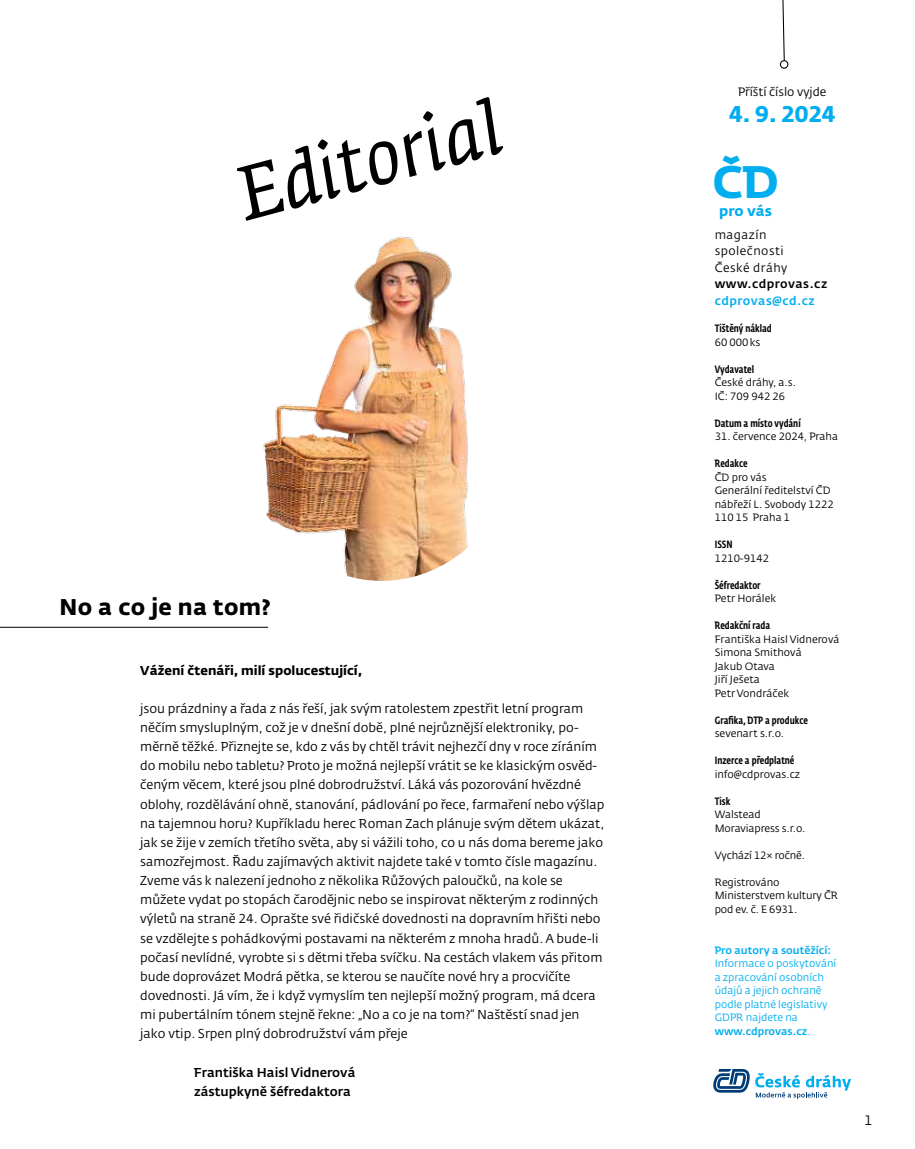
<style>
.page{position:relative;width:915px;height:1149px;background:#fff}
.page>*{position:absolute;margin:0;border:0;box-sizing:border-box;transform-origin:0 0}
.t1{font:italic 75px "Fedra Serif A Pro";color:#000}
.t2{font:700 45px "CD Fedra";color:#00aeef}
.t3{font:700 22.5px "CD Fedra";letter-spacing:.01em;color:#000}
.t4{font:700 22.5px "CD Fedra";color:#00aeef}
.t5{font:700 14.25px "CD Fedra";color:#00aeef}
.t6{font:13.5px "CD Fedra";color:#000}
.t7{font:12.75px/19.2px "CD Fedra";color:#000}
.t8{font:500 12.75px/19.2px "CD Fedra";color:#000}
.t9{font:700 12.75px "CD Fedra";color:#000}
.t10{font:12px/16.5px "CD Fedra";letter-spacing:.04em;color:#000}
.t11{font:12px "CD Fedra";color:#000}
.t12{font:10.5px/13.5px "CD Fedra";color:#000}
.t13{font:10.5px/13.5px "CD Fedra";color:#00aeef}
.t14{font:500 10.5px/13.5px "CD Fedra Cond Pro";color:#000}
.s1{font-weight:500}
.s2{font-weight:500;color:#00aeef}
.s3{font-family:"CD Fedra";font-weight:400}
.s4{font-family:"CD Fedra Cond Pro";font-weight:500}
</style>
<div class="page">
<hr style="left:0;top:626px;width:268px;height:1px;background:#000">
<svg style="left:713px;top:1069px;width:36px;height:23px"></svg>
<svg style="left:755px;top:1073px;width:95px;height:25px"></svg>
<svg style="left:782px;top:0;width:3px;height:60px"></svg>
<div style="left:779px;top:60px;width:9px;height:9px;border:1px solid #000;border-radius:50%"></div>
<img style="left:263px;top:236px;width:206px;height:344px">
<p class="t1" style="left:227px;top:153px;width:273px;rotate:-15deg">Editorial</p>
<p class="t3" style="left:60px;top:592px;width:212px">No a co je na tom?</p>
<p class="t9" style="left:140px;top:661px;width:223px">Vážení čtenáři, milí spolucestující,</p>
<p class="t7" style="left:140px;top:698px;width:465px">jsou prázdniny a řada z nás řeší, jak svým ratolestem zpestřit letní program něčím smysluplným, což je v dnešní době, plné nejrůznější elektroniky, po&shy;měrně těžké. Přiznejte se, kdo z vás by chtěl trávit nejhezčí dny v roce zíráním do mobilu nebo tabletu? Proto je možná nejlepší vrátit se ke klasickým osvěd&shy;čeným věcem, které jsou plné dobrodružství. Láká vás pozorování hvězdné oblohy, rozdělávání ohně, stanování, pádlování po řece, farmaření nebo výšlap na tajemnou horu? Kupříkladu herec Roman Zach plánuje svým dětem ukázat, jak se žije v zemích třetího světa, aby si vážili toho, co u nás doma bereme jako samozřejmost. Řadu zajímavých aktivit najdete také v tomto čísle magazínu.<br>Zveme vás k nalezení jednoho z několika Růžových paloučků, na kole se můžete vydat po stopách čarodějnic nebo se inspirovat některým z rodinných výletů na straně 24. Oprašte své řidičské dovednosti na dopravním hřišti nebo se vzdělejte s pohádkovými postavami na některém z mnoha hradů. A bude-li počasí nevlídné, vyrobte si s dětmi třeba svíčku. Na cestách vlakem vás přitom bude doprovázet Modrá pětka, se kterou se naučíte nové hry a procvičíte dovednosti. Já vím, že i když vymyslím ten nejlepší možný program, má dcera mi pubertálním tónem stejně řekne: „No a co je na tom?“ Naštěstí snad jen jako vtip. Srpen plný dobrodružství vám přeje</p>
<p class="t8" style="left:194px;top:1062px;width:163px">Františka Haisl Vidnerová zástupkyně šéfredaktora</p>
<p class="t11" style="left:737px;top:85px;width:90px">Příští číslo vyjde</p>
<p class="t4" style="left:728px;top:100px;width:108px">4. 9. 2024</p>
<p class="t2" style="left:712px;top:153px;width:68px">ČD</p>
<p class="t5" style="left:719px;top:201px;width:54px">pro vás</p>
<p class="t10" style="left:714px;top:226px;width:114px">magazín společnosti<br>České dráhy <span class="s1">www.cdprovas.cz </span><span class="s2">cdprovas@cd.cz</span></p>
<p class="t14" style="left:714px;top:321px;width:58px">Tištěný náklad<br><span class="s3">60 000ks</span></p>
<p class="t12" style="left:714px;top:362px;width:83px"><span class="s4">Vydavatel<br></span>České dráhy, a.s.<br>IČ: 709 942 26</p>
<p class="t14" style="left:714px;top:416px;width:87px">Datum a místo vydání</p>
<p class="t12" style="left:714px;top:429px;width:125px">31. července 2024, Praha</p>
<p class="t12" style="left:714px;top:456px;width:120px"><span class="s4">Redakce<br></span>ČD pro vás<br>Generální ředitelství ČD nábřeží L. Svobody 1222<br>110 15 Praha 1</p>
<p class="t12" style="left:714px;top:537px;width:56px"><span class="s4">ISSN<br></span>1210-9142</p>
<p class="t14" style="left:714px;top:578px;width:63px">Šéfredaktor<br><span class="s3">Petr Horálek</span></p>
<p class="t12" style="left:714px;top:618px;width:126px"><span class="s4">Redakční rada<br></span>Františka Haisl Vidnerová<br>Simona Smithová<br>Jakub Otava<br>Jiří Ješeta<br>Petr Vondráček</p>
<p class="t14" style="left:714px;top:713px;width:95px">Grafika, DTP a produkce <span class="s3">sevenart s.r.o.</span></p>
<p class="t14" style="left:714px;top:753px;width:87px">Inzerce a předplatné <span class="s3">info@cdprovas.cz</span></p>
<p class="t12" style="left:714px;top:794px;width:92px"><span class="s4">Tisk<br></span>Walstead<br>Moraviapress s.r.o.</p>
<p class="t12" style="left:714px;top:848px;width:92px">Vychází 12× ročně.</p>
<p class="t12" style="left:714px;top:875px;width:125px">Registrováno<br>Ministerstvem kultury ČR pod ev. č. E 6931.</p>
<p class="t13" style="left:714px;top:942px;width:123px"><span class="s1">Pro autory a soutěžící:<br></span>Informace o poskytování a zpracování osobních údajů a jejich ochraně podle platné legislativy<br>GDPR najdete na <span class="s1">www.cdprovas.cz</span>.</p>
<p class="t6" style="left:864px;top:1111px;width:10px">1</p>
</div>
